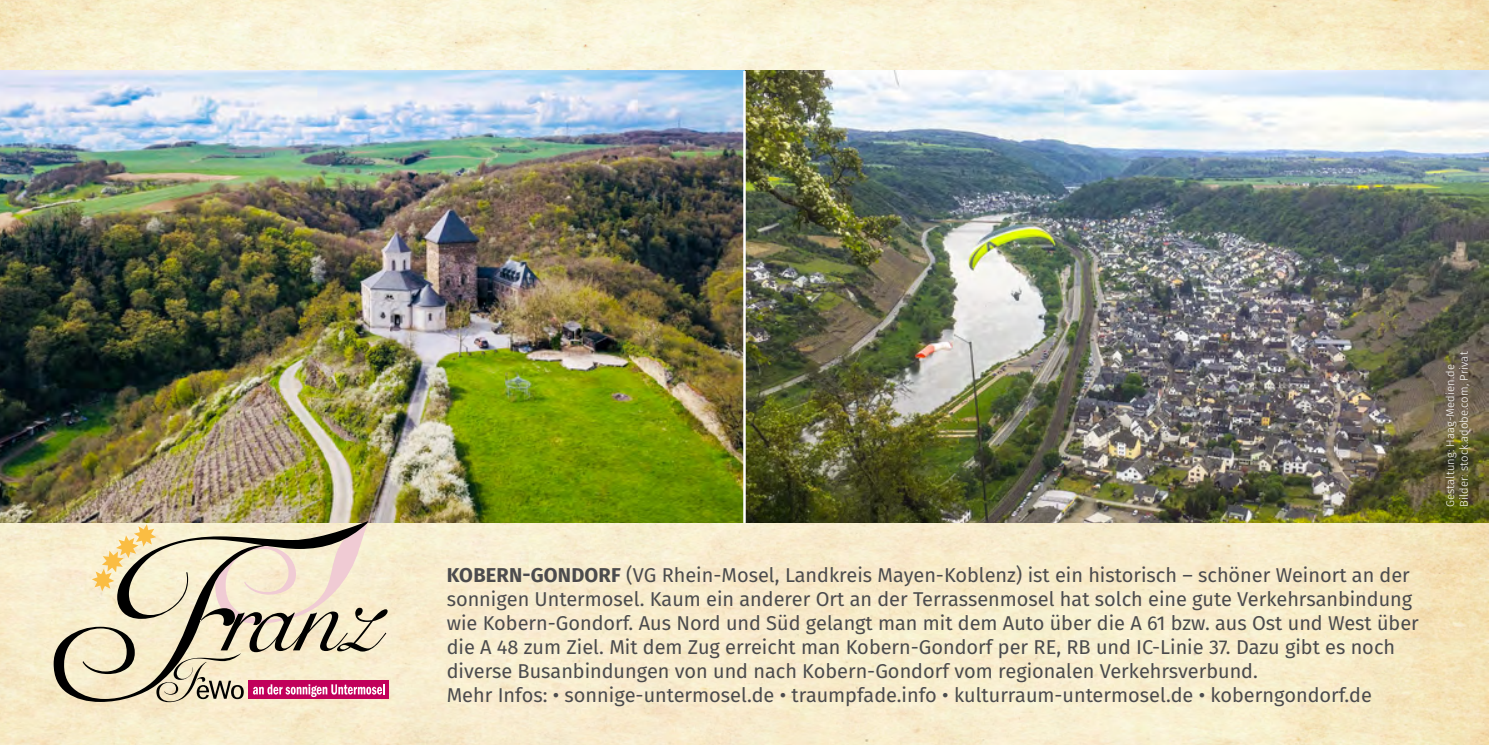
<style>
.page{position:relative;width:1489px;height:745px;background:#fff}
.page>*{position:absolute;margin:0;border:0;box-sizing:border-box;transform-origin:0 0}
.t1{font:163.25px "Auberge Script Basic One";color:#000}
.t2{font:57px "Auberge Script Basic One";color:#000}
.t3{font:20px/24px "Fira Sans";color:#4b4b4d}
.t4{font:300 11.25px "Fira Sans";letter-spacing:.01em;color:#fff}
.s1{font-weight:700}
</style>
<div class="page">
<img style="left:0;top:0;width:1488px;height:744px">
<img style="left:0;top:71px;width:1488px;height:451px">
<hr style="left:743px;top:71px;width:2px;height:451px;background:#fff">
<div style="left:248px;top:680px;width:141px;height:18px;background:#c1005b"></div>
<svg style="left:54px;top:520px;width:314px;height:181px;background:#ddcfb6"></svg>
<svg style="left:197px;top:680px;width:47px;height:18px"></svg>
<svg style="left:253px;top:683px;width:132px;height:13px"></svg>
<svg style="left:92px;top:524px;width:64px;height:67px;background:#e3d1a2"></svg>
<p class="t1" style="left:225px;top:498px;width:158px">ranz</p>
<p class="t2" style="left:156px;top:647px;width:86px">F</p>
<p class="t3" style="left:446px;top:562px;width:973px"><span class="s1">KOBERN-GONDORF</span> (VG Rhein-Mosel, Landkreis Mayen-Koblenz) ist ein historisch – schöner Weinort an der sonnigen Untermosel. Kaum ein anderer Ort an der Terrassenmosel hat solch eine gute Verkehrsanbindung wie Kobern-Gondorf. Aus Nord und Süd gelangt man mit dem Auto über die A 61 bzw. aus Ost und West über die A 48 zum Ziel. Mit dem Zug erreicht man Kobern-Gondorf per RE, RB und IC-Linie 37. Dazu gibt es noch diverse Busanbindungen von und nach Kobern-Gondorf vom regionalen Verkehrsverbund.</p>
<p class="t3" style="left:446px;top:682px;width:926px">Mehr Infos: • sonnige-untermosel.de • traumpfade.info • kulturraum-untermosel.de • koberngondorf.de</p>
<p class="t4" style="left:1455px;top:507px;width:157px;rotate:-90deg">Bilder: stock.adobe.com, Privat</p>
<p class="t4" style="left:1441px;top:507px;width:145px;rotate:-90deg">Gestaltung: Haag-Medien.de</p>
</div>
